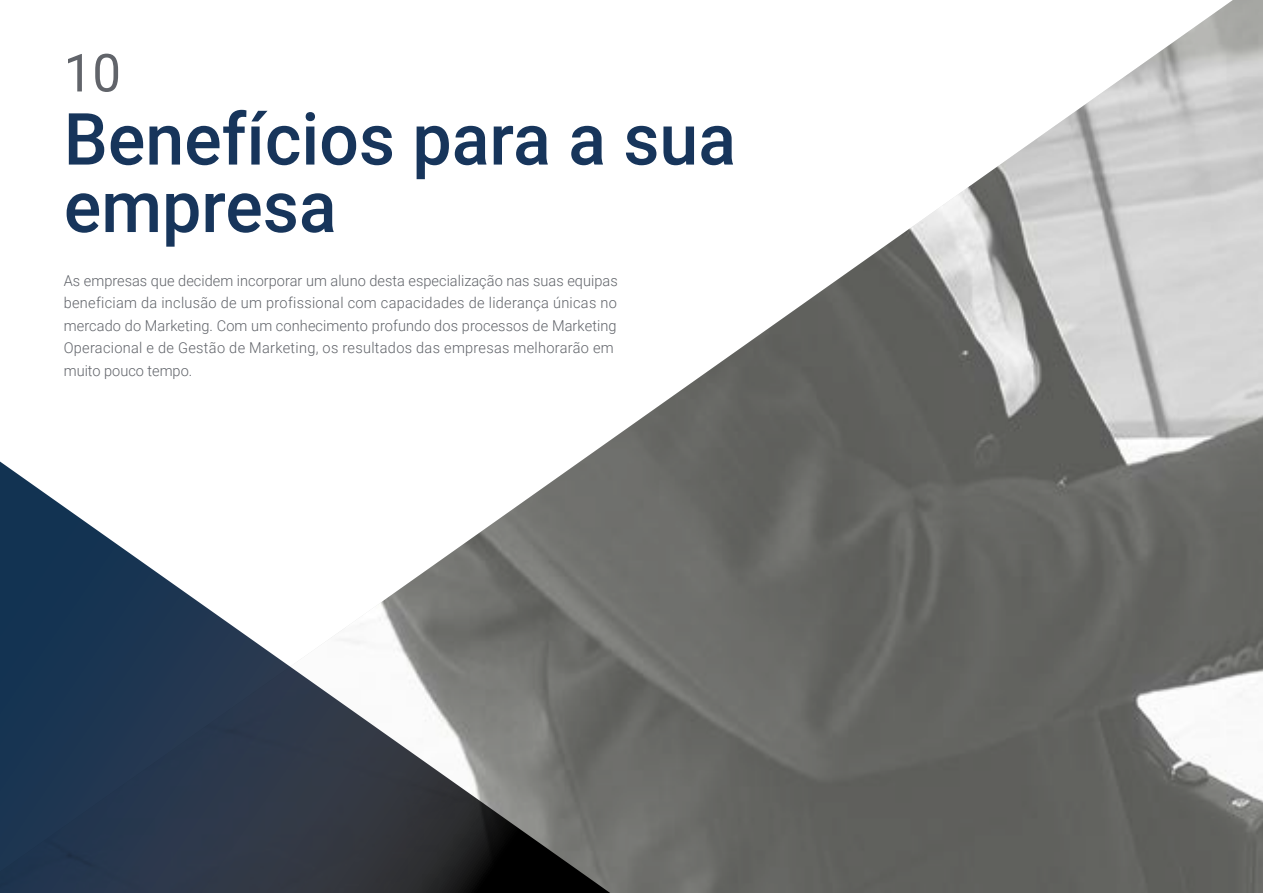
<style>
.page{position:relative;width:1263px;height:893px;background:#fff}
.page>*{position:absolute;margin:0;border:0;box-sizing:border-box;transform-origin:0 0}
.t1{font:500 72px/67.5px "Roboto";color:#17355b}
.t2{font:52.5px "Roboto";color:#61646a}
.t3{font:300 15px/22.5px "Roboto";letter-spacing:.005em;color:#61646a}
</style>
<div class="page">
<img style="left:602px;top:0;width:661px;height:893px">
<svg style="left:0;top:446px;width:640px;height:447px"></svg>
<h2 class="t2" style="left:64px;top:36px;width:59px">10</h2>
<h1 class="t1" style="left:64px;top:103px;width:674px">Benefícios para a sua empresa</h1>
<p class="t3" style="left:64px;top:269px;width:555px">As empresas que decidem incorporar um aluno desta especialização nas suas equipas beneficiam da inclusão de um profissional com capacidades de liderança únicas no mercado do Marketing. Com um conhecimento profundo dos processos de Marketing Operacional e de Gestão de Marketing, os resultados das empresas melhorarão em muito pouco tempo.</p>
</div>
